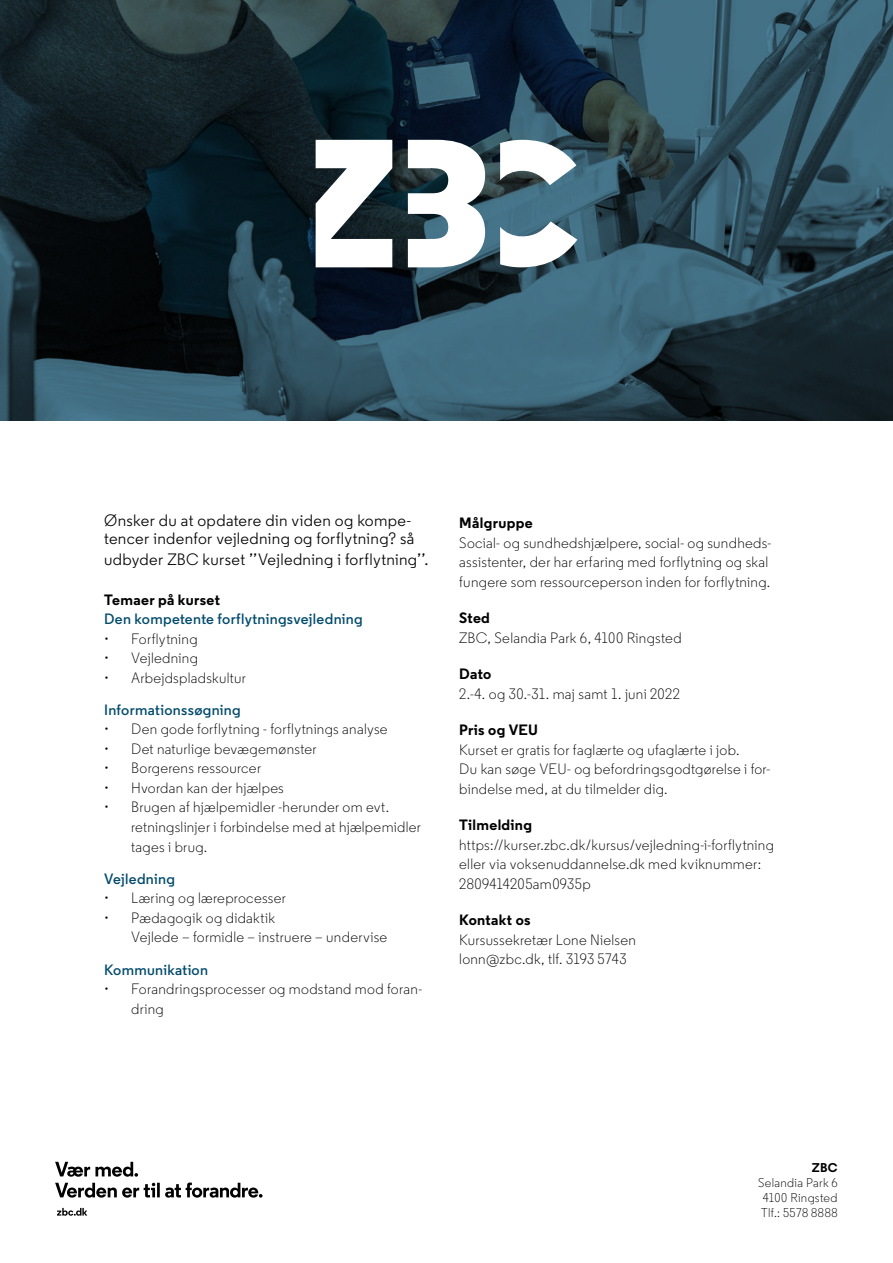
<style>
.page{position:relative;width:893px;height:1263px;background:#fff}
.page>*{position:absolute;margin:0;border:0;box-sizing:border-box;transform-origin:0 0}
.Intro_til_brødtekst_-_H2{font:16.5px/18px "Regular PRO";letter-spacing:.02em;color:#000}
.Brød_-_P{font:300 15px/19.5px "Regular PRO";letter-spacing:.02em;color:#000}
.Under_mellemrubrik{font:600 15px "Regular PRO";letter-spacing:.02em;color:#004a6c}
.Mellemrubrik_-_H3{font:300 15px/19.5px "Regular PRO";letter-spacing:.02em;color:#000}
.Mellemrubrik_-_H3-2{font:700 15px "Regular PRO";letter-spacing:.02em;color:#000}
.Brødtekst{font:300 12.75px "Regular PRO";letter-spacing:.025em;color:#000}
.Brødtekst-2{font:700 12.75px "Regular PRO";color:#000}
.s1{font-weight:700}
</style>
<div class="page">
<svg style="left:55px;top:1162px;width:208px;height:35px"></svg>
<svg style="left:57px;top:1208px;width:30px;height:7px"></svg>
<svg style="left:0;top:0;width:893px;height:421px;background:#223c48"></svg>
<svg style="left:500px;top:140px;width:76px;height:45px"></svg>
<svg style="left:500px;top:221px;width:77px;height:46px"></svg>
<svg style="left:316px;top:140px;width:76px;height:127px"></svg>
<svg style="left:408px;top:140px;width:77px;height:127px"></svg>
<h2 class="Intro_til_brødtekst_-_H2" style="left:104px;top:511px;width:312px">Ønsker du at opdatere din viden og kompe&shy;tencer indenfor vejledning og forflytning? så</h2>
<h2 class="Intro_til_brødtekst_-_H2" style="left:104px;top:550px;width:326px">udbyder ZBC kurset ’’Vejledning i forflytning’’.</h2>
<h3 class="Mellemrubrik_-_H3-2" style="left:104px;top:590px;width:117px">Temaer på kurset</h3>
<h4 class="Under_mellemrubrik" style="left:104px;top:610px;width:260px">Den kompetente forflytningsvejledning</h4>
<p class="Brød_-_P" style="left:104px;top:629px;width:95px">• Forflytning</p>
<p class="Brød_-_P" style="left:104px;top:648px;width:95px">• Vejledning</p>
<p class="Brød_-_P" style="left:104px;top:668px;width:143px">• Arbejdspladskultur</p>
<h4 class="Under_mellemrubrik" style="left:104px;top:700px;width:138px">Informationssøgning</h4>
<p class="Brød_-_P" style="left:104px;top:720px;width:285px">• Den gode forflytning - forflytnings analyse</p>
<p class="Brød_-_P" style="left:104px;top:739px;width:214px">• Det naturlige bevægemønster</p>
<p class="Brød_-_P" style="left:104px;top:759px;width:158px">• Borgerens ressourcer</p>
<p class="Brød_-_P" style="left:104px;top:778px;width:181px">• Hvordan kan der hjælpes</p>
<p class="Brød_-_P" style="left:131px;top:798px;width:291px;text-indent:-27px">• Brugen af hjælpemidler -herunder om evt. retningslinjer i forbindelse med at hjælpemidler tages i brug.</p>
<h4 class="Under_mellemrubrik" style="left:104px;top:869px;width:72px">Vejledning</h4>
<p class="Brød_-_P" style="left:104px;top:888px;width:183px">• Læring og læreprocesser</p>
<p class="Brød_-_P" style="left:131px;top:908px;width:258px;text-indent:-27px">• Pædagogik og didaktik<br>Vejlede – formidle – instruere – undervise</p>
<h4 class="Under_mellemrubrik" style="left:104px;top:960px;width:105px">Kommunikation</h4>
<p class="Brød_-_P" style="left:131px;top:979px;width:292px;text-indent:-27px">• Forandringsprocesser og modstand mod foran&shy;dring</p>
<h3 class="Mellemrubrik_-_H3-2" style="left:459px;top:513px;width:75px">Målgruppe</h3>
<p class="Brød_-_P" style="left:459px;top:533px;width:314px">Social- og sundhedshjælpere, social- og sundheds&shy;assistenter, der har erfaring med forflytning og skal fungere som ressourceperson inden for forflytning.</p>
<h3 class="Mellemrubrik_-_H3-2" style="left:459px;top:608px;width:32px">Sted</h3>
<p class="Brød_-_P" style="left:459px;top:628px;width:224px">ZBC, Selandia Park 6, 4100 Ringsted</p>
<h3 class="Mellemrubrik_-_H3-2" style="left:459px;top:664px;width:34px">Dato</h3>
<p class="Brød_-_P" style="left:459px;top:684px;width:222px">2.-4. og 30.-31. maj samt 1. juni 2022</p>
<h3 class="Mellemrubrik_-_H3-2" style="left:459px;top:720px;width:80px">Pris og VEU</h3>
<p class="Brød_-_P" style="left:459px;top:740px;width:312px">Kurset er gratis for faglærte og ufaglærte i job.<br>Du kan søge VEU- og befordringsgodtgørelse i for&shy;bindelse med, at du tilmelder dig.</p>
<h3 class="Mellemrubrik_-_H3" style="left:459px;top:815px;width:316px"><span class="s1">Tilmelding </span>https://kurser.zbc.dk/kursus/vejledning-i-forflytning</h3>
<p class="Brød_-_P" style="left:459px;top:854px;width:303px">eller via voksenuddannelse.dk med kviknummer:<br>2809414205am0935p</p>
<h3 class="Mellemrubrik_-_H3-2" style="left:459px;top:910px;width:73px">Kontakt os</h3>
<p class="Brød_-_P" style="left:459px;top:930px;width:178px">Kursussekretær Lone Nielsen lonn@zbc.dk, tlf. 3193 5743</p>
<p class="Brødtekst-2" style="left:812px;top:1159px;width:27px">ZBC</p>
<p class="Brødtekst" style="left:758px;top:1174px;width:81px">Selandia Park 6</p>
<p class="Brødtekst" style="left:763px;top:1189px;width:76px">4100 Ringsted</p>
<p class="Brødtekst" style="left:761px;top:1204px;width:78px">Tlf.: 5578 8888</p>
</div>
